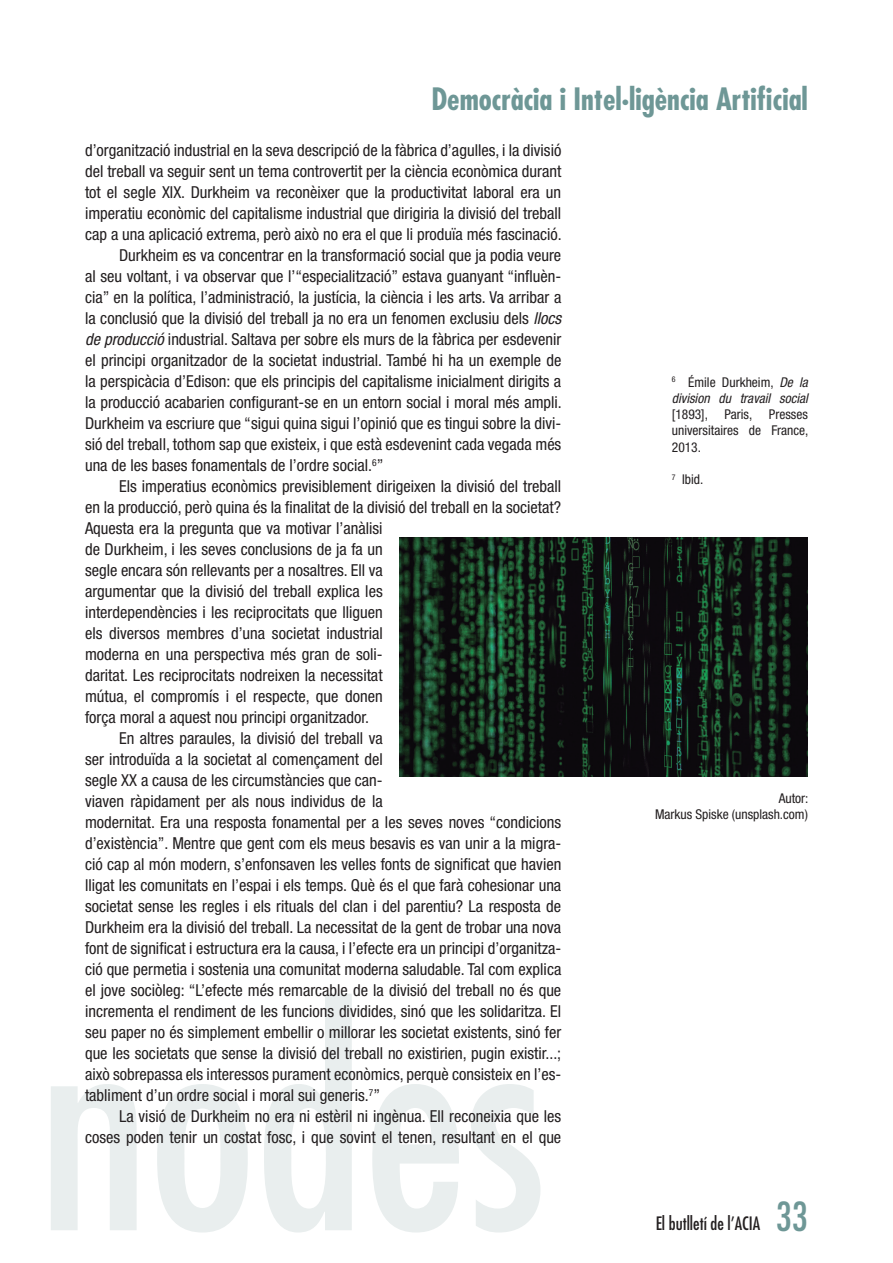
<style>
.page{position:relative;width:893px;height:1263px;background:#fff}
.page>*{position:absolute;margin:0;border:0;box-sizing:border-box;transform-origin:0 0}
.basico{font:condensed 39px "Futura Std";color:#6e9796}
.t1{font:700 condensed 30px "Futura Std";color:#6e9796}
.t2{font:condensed 18px "Futura Std";color:#231f20}
.basico-2{font:condensed 16.5px/21px "Helvetica Neue LT Std";color:#231f20;text-align:justify}
.basico-3{font:condensed 13.5px/16.2px "Helvetica Neue LT Std";color:#231f20;text-align:justify}
.s1{font-style:italic}
</style>
<div class="page">
<svg style="left:51px;top:994px;width:489px;height:238px"></svg>
<img style="left:400px;top:538px;width:408px;height:238px">
<p class="t1" style="left:431px;top:80px;width:378px">Democràcia i Intel·ligència Artificial</p>
<p class="basico-2" style="left:85px;top:140px;width:478px">d’organització industrial en la seva descripció de la fàbrica d’agulles, i la divisió del treball va seguir sent un tema controvertit per la ciència econòmica durant tot el segle XIX. Durkheim va reconèixer que la productivitat laboral era un imperatiu econòmic del capitalisme industrial que dirigiria la divisió del treball cap a una aplicació extrema, però això no era el que li produïa més fascinació.</p>
<p class="basico-2" style="left:85px;top:245px;width:478px;text-indent:34px">Durkheim es va concentrar en la transformació social que ja podia veure al seu voltant, i va observar que l’“especialització” estava guanyant “influèn&shy;cia” en la política, l’administració, la justícia, la ciència i les arts. Va arribar a la conclusió que la divisió del treball ja no era un fenomen exclusiu dels <span class="s1">llocs de producció</span> industrial. Saltava per sobre els murs de la fàbrica per esdevenir el principi organitzador de la societat industrial. També hi ha un exemple de la perspicàcia d’Edison: que els principis del capitalisme inicialment dirigits a la producció acabarien configurant-se en un entorn social i moral més ampli.<br>Durkheim va escriure que “sigui quina sigui l’opinió que es tingui sobre la divi&shy;sió del treball, tothom sap que existeix, i que està esdevenint cada vegada més una de les bases fonamentals de l’ordre social.<sup>6</sup>”</p>
<p class="basico-2" style="left:85px;top:476px;width:478px;text-align:left;text-indent:34px">Els imperatius econòmics previsiblement dirigeixen la divisió del treball en la producció, però quina és la finalitat de la divisió del treball en la societat?<br>Aquesta era la pregunta que va motivar l’anàlisi<br>de Durkheim, i les seves conclusions de ja fa un<br>segle encara són rellevants per a nosaltres. Ell va<br>argumentar que la divisió del treball explica les<br>interdependències i les reciprocitats que lliguen<br>els diversos membres d’una societat industrial<br>moderna en una perspectiva més gran de soli-<br>daritat. Les reciprocitats nodreixen la necessitat<br>mútua, el compromís i el respecte, que donen<br>força moral a aquest nou principi organitzador.</p>
<p class="basico-2" style="left:85px;top:728px;width:478px;text-align:left;text-indent:34px">En altres paraules, la divisió del treball va<br>ser introduïda a la societat al començament del<br>segle XX a causa de les circumstàncies que can-<br>viaven ràpidament per als nous individus de la<br>modernitat. Era una resposta fonamental per a les seves noves “condicions d’existència”. Mentre que gent com els meus besavis es van unir a la migra&shy;ció cap al món modern, s’enfonsaven les velles fonts de significat que havien lligat les comunitats en l’espai i els temps. Què és el que farà cohesionar una societat sense les regles i els rituals del clan i del parentiu? La resposta de Durkheim era la divisió del treball. La necessitat de la gent de trobar una nova font de significat i estructura era la causa, i l’efecte era un principi d’organitza&shy;ció que permetia i sostenia una comunitat moderna saludable. Tal com explica el jove sociòleg: “L’efecte més remarcable de la divisió del treball no és que incrementa el rendiment de les funcions dividides, sinó que les solidaritza. El seu paper no és simplement embellir o millorar les societat existents, sinó fer que les societats que sense la divisió del treball no existirien, pugin existir...; això sobrepassa els interessos purament econòmics, perquè consisteix en l’es&shy;tabliment d’un ordre social i moral sui generis.<sup>7</sup>”</p>
<p class="basico-2" style="left:85px;top:1106px;width:478px;text-align:right">La visió de Durkheim no era ni estèril ni ingènua. Ell reconeixia que les coses poden tenir un costat fosc, i que sovint el tenen, resultant en el que</p>
<p class="basico-3" style="left:672px;top:374px;width:138px"><sup>6</sup> Émile Durkheim, <span class="s1">De la division du travail social </span>[1893], Paris, Presses universitaires de France, 2013.</p>
<p class="basico-3" style="left:672px;top:471px;width:33px"><sup>7</sup> Ibid.</p>
<p class="basico-3" style="left:779px;top:790px;width:31px">Autor:</p>
<p class="basico-3" style="left:655px;top:806px;width:154px">Markus Spiske (unsplash.com)</p>
<p class="t2" style="left:656px;top:1213px;width:106px">El butlletí de l’ACIA</p>
<p class="basico" style="left:776px;top:1193px;width:34px">33</p>
</div>
